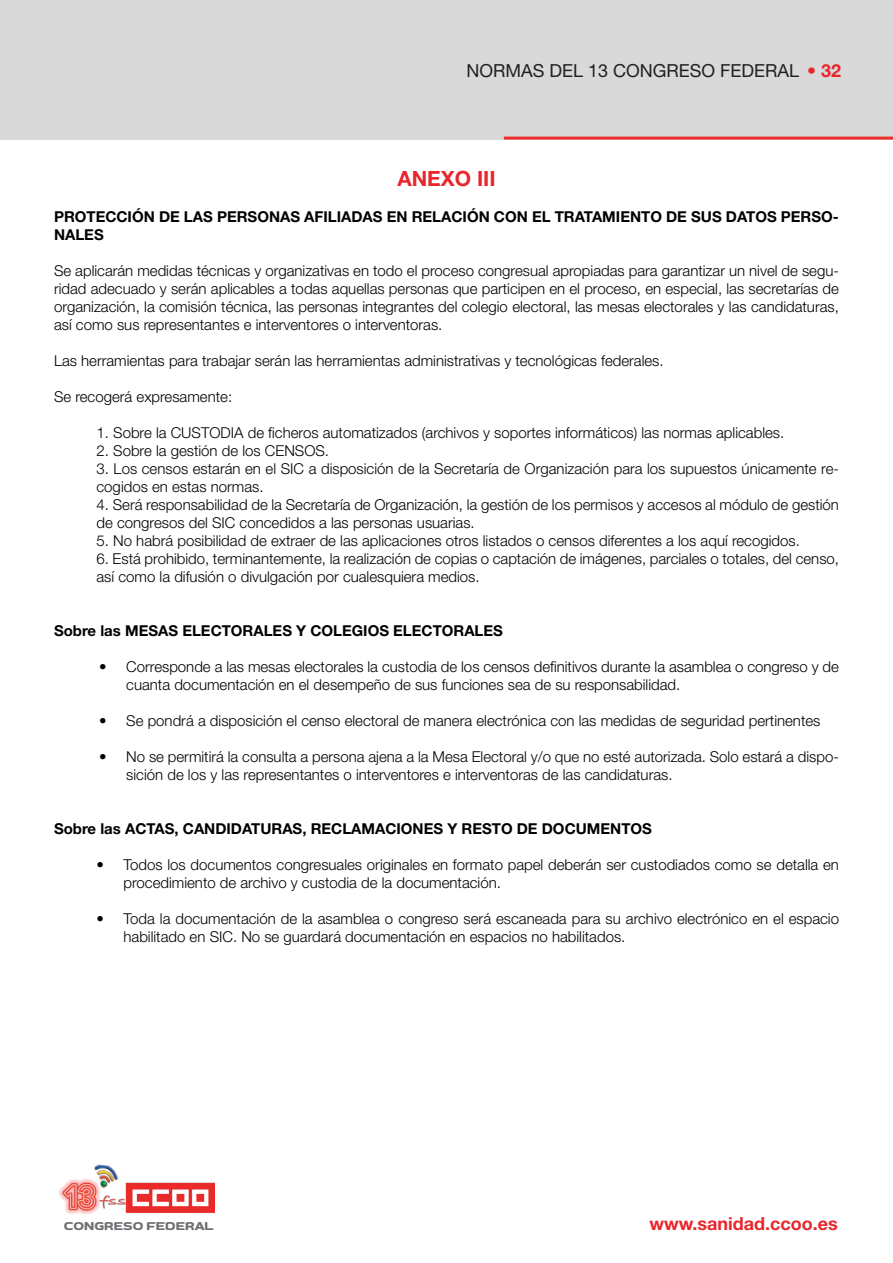
<style>
.page{position:relative;width:893px;height:1263px;background:#fff}
.page>*{position:absolute;margin:0;border:0;box-sizing:border-box;transform-origin:0 0}
.t1{font:700 21px "Helvetica Neue LT Std";color:#e8262c}
.t2{font:18px "Helvetica Neue LT Std";color:#231f20}
.t3{font:700 18px "Helvetica Neue LT Std";color:#e8262c}
.t4{font:300 15px/18px "Helvetica Neue LT Std";color:#000001}
.t5{font:700 15px/18px "Helvetica Neue LT Std";color:#000001}
.t6{font:12.45px "Dumondi Bo Ex";color:#6d6f73}
.s1{font-weight:700;color:#e8262c}
</style>
<div class="page">
<div style="left:0;top:0;width:893px;height:140px;background:#d8d9d8"></div>
<img style="left:94px;top:1164px;width:25px;height:25px">
<img style="left:125px;top:1182px;width:90px;height:31px">
<img style="left:59px;top:1178px;width:42px;height:37px">
<img style="left:99px;top:1196px;width:27px;height:13px">
<hr style="left:504px;top:137px;width:389px;height:3px;background:#ee2d2d">
<p class="t2" style="left:466px;top:60px;width:376px">NORMAS DEL 13 CONGRESO FEDERAL <span class="s1">• 32</span></p>
<h1 class="t1" style="left:397px;top:165px;width:100px">ANEXO III</h1>
<p class="t5" style="left:54px;top:207px;width:786px">PROTECCIÓN DE LAS PERSONAS AFILIADAS EN RELACIÓN CON EL TRATAMIENTO DE SUS DATOS PERSO-<br>NALES</p>
<p class="t4" style="left:54px;top:261px;width:786px;text-align:justify">Se aplicarán medidas técnicas y organizativas en todo el proceso congresual apropiadas para garantizar un nivel de segu&shy;ridad adecuado y serán aplicables a todas aquellas personas que participen en el proceso, en especial, las secretarías de organización, la comisión técnica, las personas integrantes del colegio electoral, las mesas electorales y las candidaturas, así como sus representantes e interventores o interventoras.</p>
<p class="t4" style="left:54px;top:351px;width:611px">Las herramientas para trabajar serán las herramientas administrativas y tecnológicas federales.</p>
<p class="t4" style="left:54px;top:387px;width:180px">Se recogerá expresamente:</p>
<p class="t4" style="left:97px;top:423px;width:689px">1. Sobre la CUSTODIA de ficheros automatizados (archivos y soportes informáticos) las normas aplicables.</p>
<p class="t4" style="left:97px;top:441px;width:234px">2. Sobre la gestión de los CENSOS.</p>
<p class="t4" style="left:97px;top:459px;width:744px">3. Los censos estarán en el SIC a disposición de la Secretaría de Organización para los supuestos únicamente re&shy;cogidos en estas normas.</p>
<p class="t4" style="left:97px;top:495px;width:744px">4. Será responsabilidad de la Secretaría de Organización, la gestión de los permisos y accesos al módulo de gestión de congresos del SIC concedidos a las personas usuarias.</p>
<p class="t4" style="left:97px;top:531px;width:705px">5. No habrá posibilidad de extraer de las aplicaciones otros listados o censos diferentes a los aquí recogidos.</p>
<p class="t4" style="left:97px;top:549px;width:744px">6. Está prohibido, terminantemente, la realización de copias o captación de imágenes, parciales o totales, del censo, así como la difusión o divulgación por cualesquiera medios.</p>
<p class="t5" style="left:54px;top:621px;width:450px">Sobre las MESAS ELECTORALES Y COLEGIOS ELECTORALES</p>
<p class="t4" style="left:126px;top:657px;width:714px;text-indent:-27px">• Corresponde a las mesas electorales la custodia de los censos definitivos durante la asamblea o congreso y de cuanta documentación en el desempeño de sus funciones sea de su responsabilidad.</p>
<p class="t4" style="left:99px;top:711px;width:723px">• Se pondrá a disposición el censo electoral de manera electrónica con las medidas de seguridad pertinentes</p>
<p class="t4" style="left:126px;top:747px;width:714px;text-indent:-27px">• No se permitirá la consulta a persona ajena a la Mesa Electoral y/o que no esté autorizada. Solo estará a dispo&shy;sición de los y las representantes o interventores e interventoras de las candidaturas.</p>
<p class="t5" style="left:54px;top:819px;width:599px">Sobre las ACTAS, CANDIDATURAS, RECLAMACIONES Y RESTO DE DOCUMENTOS</p>
<p class="t4" style="left:124px;top:855px;width:717px;text-indent:-27px">• Todos los documentos congresuales originales en formato papel deberán ser custodiados como se detalla en procedimiento de archivo y custodia de la documentación.</p>
<p class="t4" style="left:124px;top:909px;width:717px;text-indent:-27px">• Toda la documentación de la asamblea o congreso será escaneada para su archivo electrónico en el espacio habilitado en SIC. No se guardará documentación en espacios no habilitados.</p>
<p class="t6" style="left:64px;top:1218px;width:151px">CONGRESO FEDERAL</p>
<p class="t3" style="left:649px;top:1213px;width:190px">www.sanidad.ccoo.es</p>
</div>
